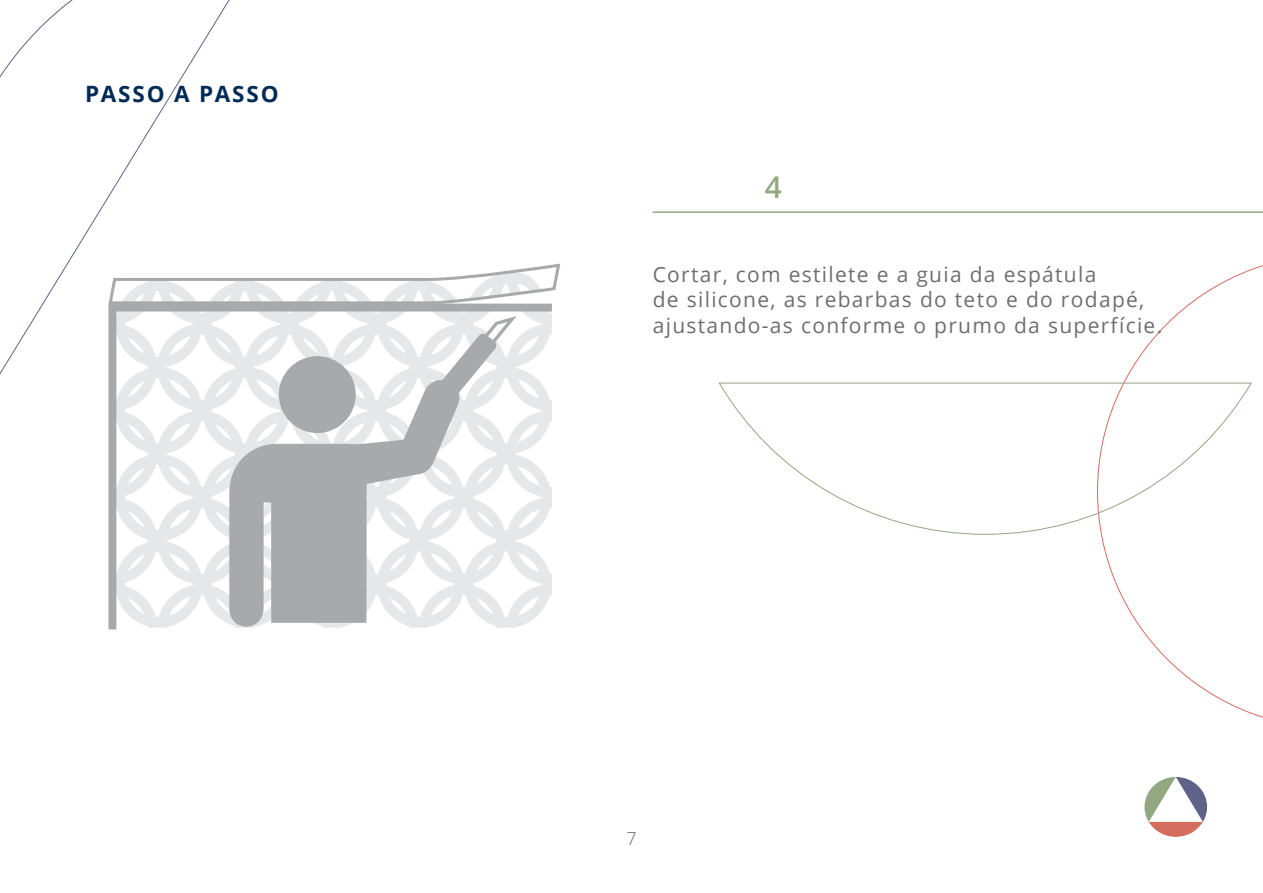
<style>
.page{position:relative;width:1263px;height:893px;background:#fff}
.page>*{position:absolute;margin:0;border:0;box-sizing:border-box;transform-origin:0 0}
.t1{font:600 30px "Open Sans";color:#92a880}
.t2{font:700 22.5px "Open Sans";letter-spacing:.08em;color:#002b54}
.t3{font:21px/25.5px "Open Sans";letter-spacing:.06em;color:#6d6e71}
.t4{font:300 18px "Open Sans";color:#6d6e71}
</style>
<div class="page">
<svg style="left:0;top:0;width:230px;height:375px"></svg>
<svg style="left:1101px;top:265px;width:162px;height:453px"></svg>
<svg style="left:718px;top:382px;width:534px;height:153px"></svg>
<hr style="left:653px;top:211px;width:610px;height:2px;background:#92a880">
<svg style="left:1144px;top:777px;width:63px;height:60px"></svg>
<svg style="left:107px;top:307px;width:445px;height:323px"></svg>
<div style="left:279px;top:356px;width:77px;height:77px;background:#a7a9ac;border-radius:50%"></div>
<svg style="left:229px;top:369px;width:237px;height:261px;fill:#a7a9ac"></svg>
<svg style="left:107px;top:233px;width:454px;height:74px"></svg>
<svg style="left:439px;top:316px;width:78px;height:81px"></svg>
<p class="t2" style="left:85px;top:78px;width:195px">PASSO A PASSO</p>
<h1 class="t1" style="left:765px;top:167px;width:19px">4</h1>
<p class="t3" style="left:653px;top:261px;width:511px">Cortar, com estilete e a guia da espátula<br>de silicone, as rebarbas do teto e do rodapé, ajustando-as conforme o prumo da superfície.</p>
<p class="t4" style="left:626px;top:826px;width:12px">7</p>
</div>
